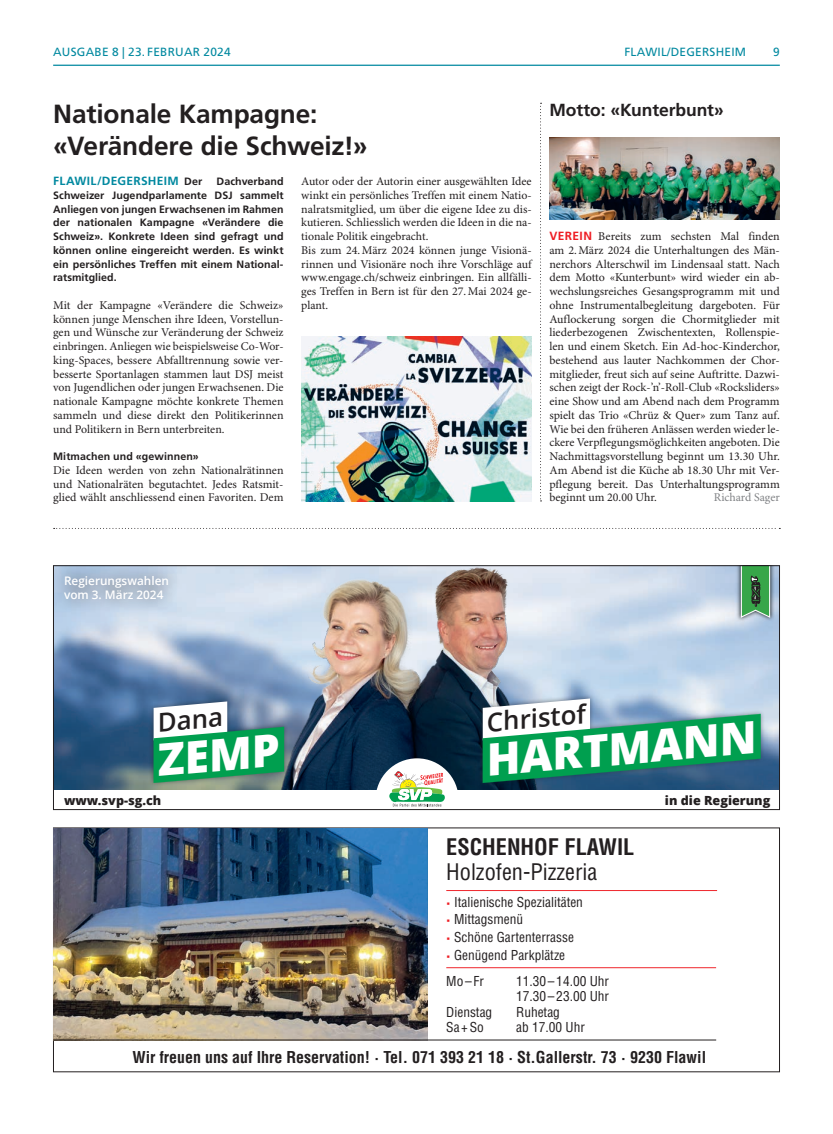
<style>
.page{position:relative;width:833px;height:1134px;background:#fff}
.page>*{position:absolute;margin:0;border:0;box-sizing:border-box;transform-origin:0 0}
.t1{font:800 44.38px "Open Sans";color:#fff}
.t2{font:700 26.25px/31.2px "Frutiger LT Std";letter-spacing:-.005em;color:#231f20}
.t3{font:600 25.88px "Open Sans";color:#231f20}
.t4{font:22.25px "Helvetica LT Std Cond OV BDPSTI";color:#231f20}
.t5{font:22.25px "Helvetica LT Std Bold Cond OV BDPSTJ";color:#231f20}
.t6{font:700 17.5px "Frutiger LT Std";letter-spacing:-.005em;color:#231f20}
.t7{font:16px "Helvetica LT Std Bold Cond OV BDPSTJ";color:#231f20}
.t8{font:13.38px/17.9px "Helvetica LT Std Cond OV BDPSTI";color:#231f20}
.t9{font:800 12.62px "Open Sans";color:#231f20}
.t10{font:11.88px/13.8px "Minion Pro";color:#231f20;text-align:justify}
.t11{font:11.88px "Frutiger LT Std";letter-spacing:.02em;color:#0289a0}
.t12{font:700 11.88px "Frutiger LT Std";letter-spacing:.025em;color:#0289a0}
.t13{font:11.88px "Minion Pro";letter-spacing:-.005em;color:#808285}
.t14{font:600 11.75px/14.1px "Open Sans";color:#fff}
.t15{font:700 10.62px/13.8px "Frutiger LT Std";letter-spacing:.005em;color:#231f20;text-align:justify}
.s1{font-size:10.62px;color:#231f20}
.s2{font-family:"Frutiger LT Std";font-weight:700;color:#ee1d23}
.s3{font-family:"Helvetica LT Std Blk Cond OV BDPSTK";color:#ee1d23}
</style>
<div class="page">
<hr style="left:53px;top:65px;width:727px;height:1px;background:#0289a0">
<svg style="left:540px;top:103px;width:1px;height:398px"></svg>
<svg style="left:54px;top:528px;width:726px;height:1px"></svg>
<hr style="left:446px;top:890px;width:271px;height:1px;background:#ee1d23">
<hr style="left:446px;top:967px;width:270px;height:1px;background:#ee1d23">
<img style="left:54px;top:828px;width:373px;height:212px">
<hr style="left:53px;top:1040px;width:663px;height:1px;background:#231f20">
<img style="left:55px;top:567px;width:723px;height:223px">
<div style="left:54px;top:566px;width:128px;height:47px;background:#231f20;opacity:.8"></div>
<img style="left:735px;top:567px;width:41px;height:57px">
<svg style="left:741px;top:567px;width:29px;height:51px"></svg>
<img style="left:179px;top:567px;width:476px;height:223px">
<svg style="left:477px;top:678px;width:288px;height:110px;background:#5ba795"></svg>
<svg style="left:148px;top:691px;width:141px;height:97px"></svg>
<svg style="left:375px;top:758px;width:83px;height:49px"></svg>
<div style="left:53px;top:565px;width:727px;height:245px;border:1px solid #231f20"></div>
<img style="left:549px;top:137px;width:231px;height:82px">
<img style="left:301px;top:336px;width:230px;height:165px">
<p class="t11" style="left:53px;top:45px;width:18px">AUSGABE</p>
<p class="t11" style="left:112px;top:45px;width:50px">8 | 23. FEBRUAR</p>
<p class="t11" style="left:204px;top:45px;width:29px">2024</p>
<p class="t11" style="left:773px;top:45px;width:8px">9</p>
<p class="t11" style="left:624px;top:45px;width:123px">FLAWIL/DEGERSHEIM</p>
<h2 class="t2" style="left:53px;top:99px;width:316px">Nationale Kampagne: «Verändere die Schweiz!»</h2>
<p class="t12" style="left:53px;top:174px;width:150px">FLAWIL/DEGERSHEIM <span class="s1">Der</span></p>
<p class="t10" style="left:301px;top:175px;width:232px;text-align:left">Autor oder der Autorin einer ausgewählten Idee winkt ein persönliches Treffen mit einem Natio&shy;nalratsmitglied, um über die eigene Idee zu dis&shy;kutieren. Schliesslich werden die Ideen in die na&shy;tionale Politik eingebracht.<br>Bis zum 24.März 2024 können junge Visionä&shy;rinnen und Visionäre noch ihre Vorschläge auf www.engage.ch/schweiz einbringen. Ein allfälli&shy;ges Treffen in Bern ist für den 27.Mai 2024 ge&shy;plant.</p>
<p class="t15" style="left:53px;top:175px;width:232px;text-indent:163px">Dachverband Schweizer Jugendparlamente DSJ sammelt Anliegen von jungen Erwachsenen im Rahmen der nationalen Kampagne «Verändere die Schweiz». Konkrete Ideen sind gefragt und können online eingereicht werden. Es winkt ein persönliches Treffen mit einem National&shy;ratsmitglied.</p>
<p class="t10" style="left:53px;top:299px;width:232px">Mit der Kampagne «Verändere die Schweiz» können junge Menschen ihre Ideen, Vorstellun&shy;gen und Wünsche zur Veränderung der Schweiz einbringen. Anliegen wie beispielsweise Co-Wor&shy;king-Spaces, bessere Abfalltrennung sowie ver&shy;besserte Sportanlagen stammen laut DSJ meist von Jugendlichen oder jungen Erwachsenen. Die nationale Kampagne möchte konkrete Themen sammeln und diese direkt den Politikerinnen und Politikern in Bern unterbreiten.</p>
<p class="t15" style="left:53px;top:450px;width:147px">Mitmachen und «gewinnen»</p>
<p class="t10" style="left:53px;top:464px;width:232px">Die Ideen werden von zehn Nationalrätinnen und Nationalräten begutachtet. Jedes Ratsmit&shy;glied wählt anschliessend einen Favoriten. Dem</p>
<h3 class="t6" style="left:549px;top:100px;width:176px">Motto: «Kunterbunt»</h3>
<p class="t10" style="left:549px;top:230px;width:232px"><span class="s2">VEREIN</span> Bereits zum sechsten Mal finden am 2.März 2024 die Unterhaltungen des Män&shy;nerchors Alterschwil im Lindensaal statt. Nach dem Motto «Kunterbunt» wird wieder ein ab&shy;wechslungsreiches Gesangsprogramm mit und ohne Instrumentalbegleitung dargeboten. Für Auflockerung sorgen die Chormitglieder mit liederbezogenen Zwischentexten, Rollenspie&shy;len und einem Sketch. Ein Ad-hoc-Kinderchor, bestehend aus lauter Nachkommen der Chor&shy;mitglieder, freut sich auf seine Auftritte. Dazwi&shy;schen zeigt der Rock-’n’-Roll-Club «Rocksliders» eine Show und am Abend nach dem Programm spielt das Trio «Chrüz &amp; Quer» zum Tanz auf.<br>Wie bei den früheren Anlässen werden wieder le&shy;ckere Verpflegungsmöglichkeiten angeboten. Die Nachmittagsvorstellung beginnt um 13.30 Uhr.<br>Am Abend ist die Küche ab 18.30 Uhr mit Ver&shy;pflegung bereit. Das Unterhaltungsprogramm beginnt um 20.00 Uhr.</p>
<p class="t13" style="left:714px;top:490px;width:67px">Richard Sager</p>
<p class="t14" style="left:64px;top:573px;width:106px">Regierungswahlen vom 3. März 2024</p>
<h3 class="t3" style="left:484px;top:705px;width:101px;rotate:-5deg">Christof</h3>
<h3 class="t3" style="left:155px;top:705px;width:67px;rotate:-5deg">Dana</h3>
<h1 class="t1" style="left:153px;top:726px;width:124px;rotate:-5deg">ZEMP</h1>
<p class="t9" style="left:64px;top:790px;width:99px">www.svp-sg.ch</p>
<p class="t9" style="left:665px;top:790px;width:107px">in die Regierung</p>
<h1 class="t1" style="left:482px;top:726px;width:272px;rotate:-5deg">HARTMANN</h1>
<h3 class="t5" style="left:446px;top:833px;width:190px">ESCHENHOF FLAWIL</h3>
<h3 class="t4" style="left:446px;top:858px;width:153px">Holzofen-Pizzeria</h3>
<p class="t8" style="left:446px;top:893px;width:138px"><span class="s3">∙</span> Italienische Spezialitäten <span class="s3">∙</span> Mittagsmenü<br><span class="s3">∙</span> Schöne Gartenterrasse<br><span class="s3">∙</span> Genügend Parkplätze</p>
<p class="t8" style="left:446px;top:972px;width:39px">Mo–Fr</p>
<p class="t8" style="left:516px;top:973px;width:94px;line-height:15.4px">11.30–14.00 Uhr<br>17.30–23.00 Uhr</p>
<p class="t8" style="left:446px;top:1003px;width:48px">Dienstag</p>
<p class="t8" style="left:516px;top:1003px;width:45px">Ruhetag</p>
<p class="t8" style="left:446px;top:1018px;width:39px">Sa+So</p>
<p class="t8" style="left:516px;top:1018px;width:70px">ab 17.00 Uhr</p>
<h3 class="t7" style="left:132px;top:1047px;width:575px">Wir freuen uns auf Ihre Reservation! ∙ Tel. 071 393 21 18 ∙ St.Gallerstr. 73 ∙ 9230 Flawil</h3>
</div>
